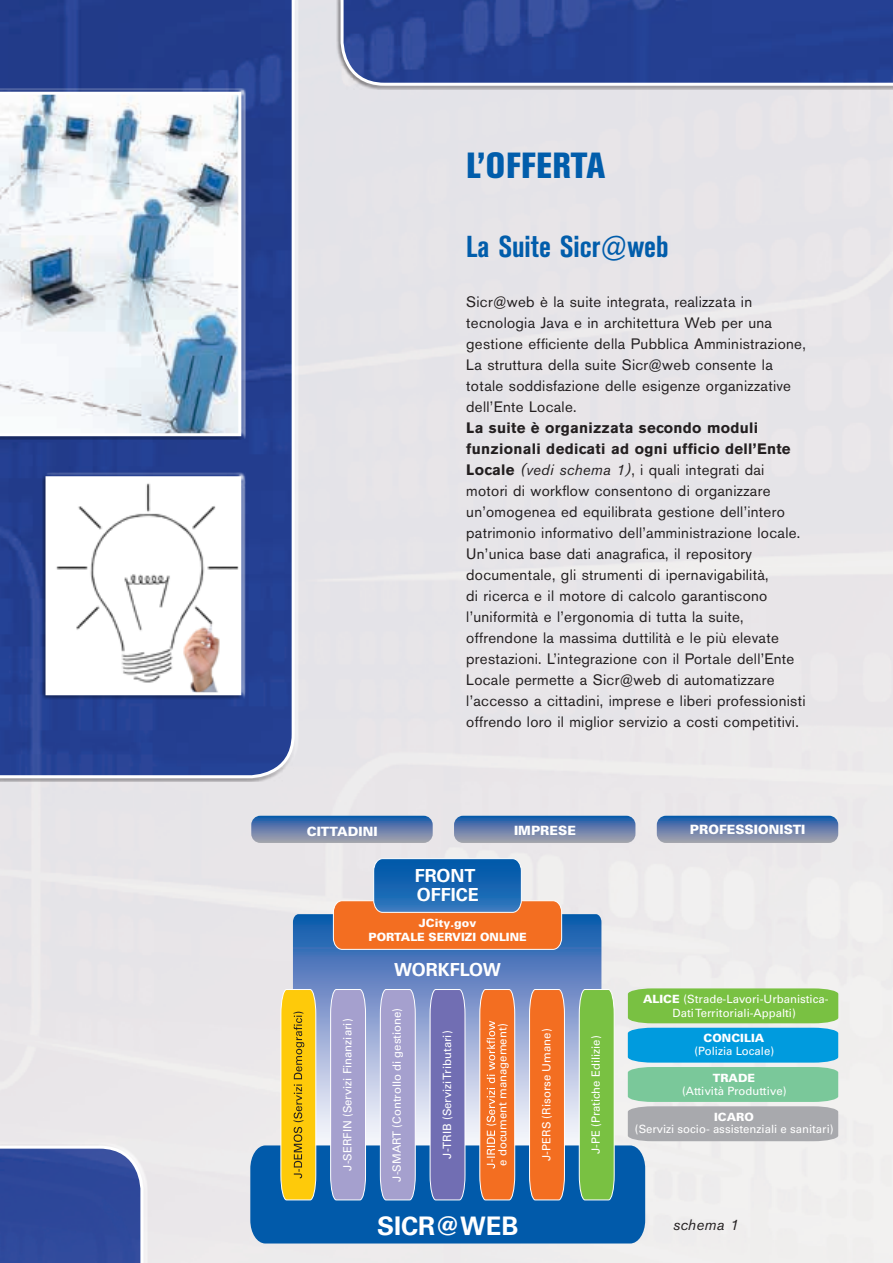
<style>
.page{position:relative;width:893px;height:1263px;background:#fff}
.page>*{position:absolute;margin:0;border:0;box-sizing:border-box;transform-origin:0 0}
.t1{font:800 condensed 36px "Akzidenz Grotesk BE";letter-spacing:.02em;color:#015dab}
.t2{font:700 condensed 30px "Akzidenz Grotesk BE";color:#015dab}
.t3{font:700 25.5px "Univers LT Std";color:#fff}
.t4{font:700 18px/18.9px "Univers LT Std";color:#fff}
.t5{font:15px/21px "Akzidenz Grotesk BE";letter-spacing:.02em;color:#231f20}
.t6{font:italic 15px "Akzidenz Grotesk BE";letter-spacing:.02em;color:#231f20}
.t7{font:900 12.75px "Univers LT Std";color:#fff}
.t8{font:11.4px/12.3px "Univers LT Std";color:#fff;text-align:center}
.t9{font:900 11.4px/13.6px "Univers LT Std";color:#fff;text-align:center}
.s1{font-weight:700}
.s2{font-style:italic}
.s3{font-weight:900}
</style>
<div class="page">
<svg style="left:0;top:0;width:295px;height:778px;background:#2c4694"></svg>
<div style="left:336px;top:0;width:557px;height:90px;background:#231f20;opacity:.75"></div>
<svg style="left:341px;top:0;width:552px;height:86px;background:#304a97"></svg>
<div style="left:0;top:1141px;width:147px;height:122px;background:#eeecee"></div>
<svg style="left:0;top:1146px;width:143px;height:117px;background:#3b53a0"></svg>
<div style="left:42px;top:473px;width:202px;height:226px;background:#231f20;opacity:.75"></div>
<img style="left:50px;top:480px;width:187px;height:211px">
<div style="left:0;top:89px;width:244px;height:351px;background:#231f20;opacity:.75"></div>
<svg style="left:0;top:92px;width:241px;height:344px"></svg>
<svg style="left:293px;top:914px;width:308px;height:74px;background:#4c77bb"></svg>
<svg style="left:251px;top:816px;width:182px;height:27px;background:#6480ac"></svg>
<svg style="left:454px;top:816px;width:181px;height:27px;background:#647fac"></svg>
<svg style="left:657px;top:816px;width:181px;height:27px;background:#637fac"></svg>
<svg style="left:333px;top:858px;width:229px;height:92px;background:#a18580"></svg>
<svg style="left:250px;top:988px;width:588px;height:255px;background:#96a9a6"></svg>
<p class="t1" style="left:466px;top:145px;width:140px">L’OFFERTA</p>
<p class="t2" style="left:466px;top:229px;width:204px">La Suite Sicr@web</p>
<p class="t5" style="left:466px;top:292px;width:341px">Sicr@web è la suite integrata, realizzata in tecnologia Java e in architettura Web per una gestione efficiente della Pubblica Amministrazione,</p>
<p class="t5" style="left:466px;top:355px;width:326px">La struttura della suite Sicr@web consente la totale soddisfazione delle esigenze organizzative dell’Ente Locale.</p>
<p class="t5" style="left:466px;top:418px;width:336px"><span class="s1">La suite è organizzata secondo moduli funzionali dedicati ad ogni ufficio dell’Ente Locale</span> <span class="s2">(vedi schema 1)</span>, i quali integrati dai motori di workflow consentono di organizzare un’omogenea ed equilibrata gestione dell’intero patrimonio informativo dell’amministrazione locale.</p>
<p class="t5" style="left:466px;top:544px;width:341px">Un’unica base dati anagrafica, il repository documentale, gli strumenti di ipernavigabilità,<br>di ricerca e il motore di calcolo garantiscono l’uniformità e l’ergonomia di tutta la suite, offrendone la massima duttilità e le più elevate prestazioni. L’integrazione con il Portale dell’Ente Locale permette a Sicr@web di automatizzare l’accesso a cittadini, imprese e liberi professionisti offrendo loro il miglior servizio a costi competitivi.</p>
<p class="t7" style="left:307px;top:823px;width:72px">CITTADINI</p>
<p class="t7" style="left:514px;top:822px;width:63px">IMPRESE</p>
<p class="t7" style="left:690px;top:822px;width:117px">PROFESSIONISTI</p>
<p class="t4" style="left:415px;top:866px;width:65px">FRONT<br>OFFICE</p>
<p class="t9" style="left:369px;top:916px;width:160px">JCity.gov<br>PORTALE SERVIZI ONLINE</p>
<p class="t4" style="left:394px;top:960px;width:108px">WORKFLOW</p>
<p class="t8" style="left:341px;top:1171px;width:154px;rotate:-90deg">J-SERFIN (Servizi Finanziari)</p>
<p class="t8" style="left:391px;top:1182px;width:175px;rotate:-90deg">J-SMART (Controllo di gestione)</p>
<p class="t8" style="left:496px;top:1166px;width:144px;rotate:-90deg">e document management)</p>
<p class="t8" style="left:441px;top:1159px;width:130px;rotate:-90deg">J-TRIB (ServiziTributari)</p>
<p class="t8" style="left:540px;top:1161px;width:134px;rotate:-90deg">J-PERS (Risorse Umane)</p>
<p class="t8" style="left:590px;top:1154px;width:120px;rotate:-90deg">J-PE (Pratiche Edilizie)</p>
<p class="t3" style="left:377px;top:1211px;width:143px">SICR@WEB</p>
<p class="t8" style="left:643px;top:992px;width:187px;line-height:13.6px"><span class="s3">ALICE</span> (Strade-Lavori-Urbanistica-<br>DatiTerritoriali-Appalti)</p>
<p class="t8" style="left:694px;top:1032px;width:81px"><span class="s3">CONCILIA </span>(Polizia Locale)</p>
<p class="t8" style="left:682px;top:1072px;width:106px"><span class="s3">TRADE<br></span>(Attività Produttive)</p>
<p class="t8" style="left:635px;top:1111px;width:200px"><span class="s3">ICARO<br></span>(Servizi socio- assistenziali e sanitari)</p>
<p class="t6" style="left:673px;top:1216px;width:67px">schema 1</p>
</div>
